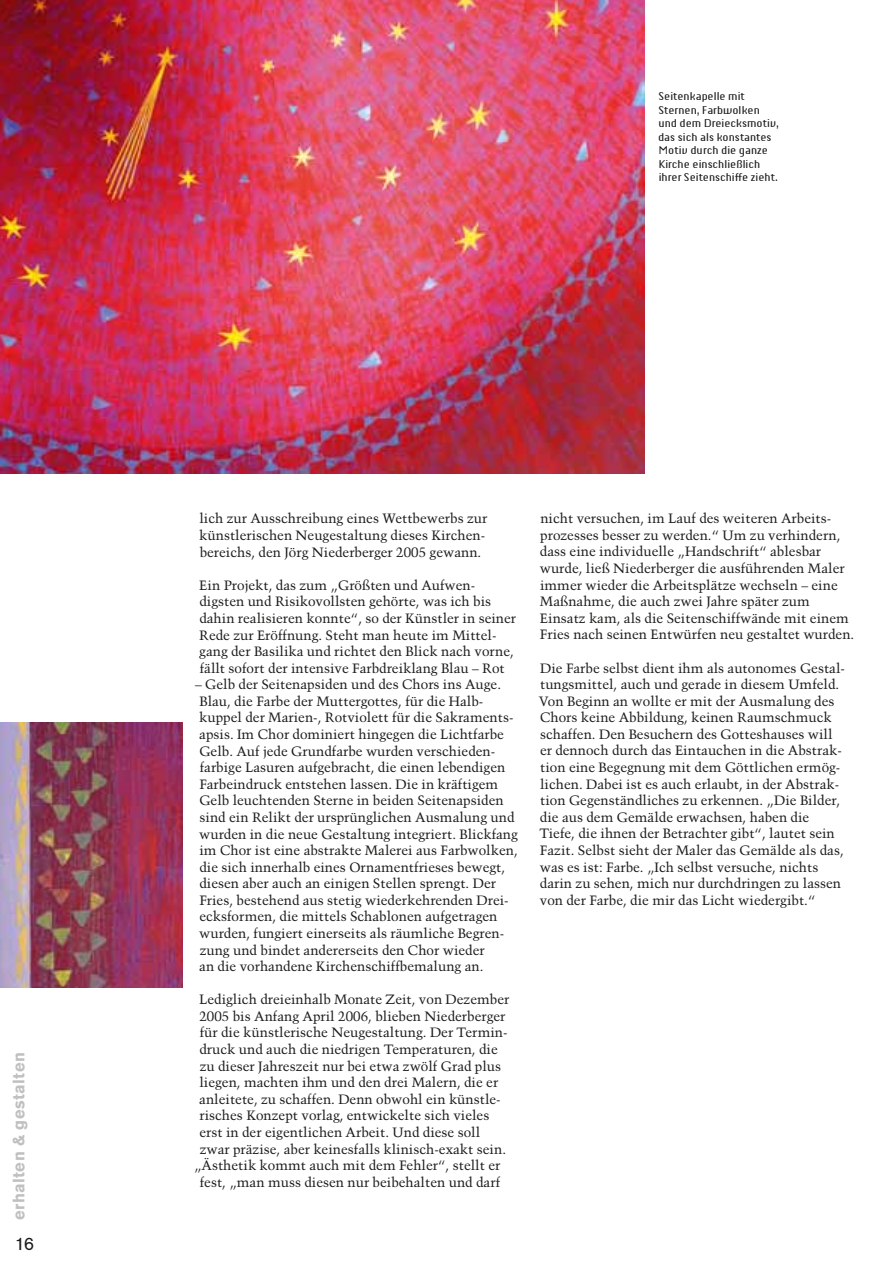
<style>
.page{position:relative;width:893px;height:1263px;background:#fff}
.page>*{position:absolute;margin:0;border:0;box-sizing:border-box;transform-origin:0 0}
.t1{font:18px "Akzidenz Grotesk BE";color:#1a1a18}
.t2{font:700 16.5px "Akzidenz Grotesk BE";letter-spacing:.025em;color:#bfc0bf}
.t3{font:13.5px/16.6px "Trump Mediaeval";color:#1a1a18}
.t4{font:10.5px/13.5px "Chiq Pro";color:#1a1a18}
</style>
<div class="page">
<img style="left:0;top:0;width:645px;height:474px">
<img style="left:0;top:722px;width:182px;height:265px">
<p class="t2" style="left:9px;top:1220px;width:169px;rotate:-90deg">erhalten &amp; gestalten</p>
<h1 class="t1" style="left:14px;top:1233px;width:22px">16</h1>
<p class="t4" style="left:658px;top:90px;width:122px">Seitenkapelle mit<br>Sternen, Farbwolken und dem Dreiecksmotiv, das sich als konstantes<br>Motiv durch die ganze<br>Kirche einschließlich ihrer Seitenschiffe zieht.</p>
<p class="t3" style="left:199px;top:510px;width:289px">lich zur Ausschreibung eines Wettbewerbs zur künstlerischen Neugestaltung dieses Kirchen&shy;bereichs, den Jörg Niederberger 2005 gewann.</p>
<p class="t3" style="left:199px;top:577px;width:318px">Ein Projekt, das zum „Größten und Aufwen&shy;digsten und Risikovollsten gehörte, was ich bis dahin realisieren konnte“, so der Künstler in seiner Rede zur Eröffnung. Steht man heute im Mittel&shy;gang der Basilika und richtet den Blick nach vorne, fällt sofort der intensive Farbdreiklang Blau – Rot</p>
<p class="t3" style="left:199px;top:676px;width:320px;text-indent:-4px">– Gelb der Seitenapsiden und des Chors ins Auge.<br>Blau, die Farbe der Muttergottes, für die Halb&shy;kuppel der Marien-, Rotviolett für die Sakraments&shy;apsis. Im Chor dominiert hingegen die Lichtfarbe Gelb. Auf jede Grundfarbe wurden verschieden&shy;farbige Lasuren aufgebracht, die einen lebendigen Farbeindruck entstehen lassen. Die in kräftigem Gelb leuchtenden Sterne in beiden Seitenapsiden sind ein Relikt der ursprünglichen Ausmalung und wurden in die neue Gestaltung integriert. Blickfang im Chor ist eine abstrakte Malerei aus Farbwolken, die sich innerhalb eines Ornamentfrieses bewegt, diesen aber auch an einigen Stellen sprengt. Der Fries, bestehend aus stetig wiederkehrenden Drei&shy;ecksformen, die mittels Schablonen aufgetragen wurden, fungiert einerseits als räumliche Begren&shy;zung und bindet andererseits den Chor wieder<br>an die vorhandene Kirchenschiffbemalung an.</p>
<p class="t3" style="left:199px;top:991px;width:312px">Lediglich dreieinhalb Monate Zeit, von Dezember</p>
<p class="t3" style="left:199px;top:1008px;width:308px">2005 bis Anfang April 2006, blieben Niederberger</p>
<p class="t3" style="left:200px;top:1024px;width:309px">für die künstlerische Neugestaltung. Der Termin-</p>
<p class="t3" style="left:199px;top:1041px;width:300px">druck und auch die niedrigen Temperaturen, die</p>
<p class="t3" style="left:200px;top:1057px;width:303px">zu dieser Jahreszeit nur bei etwa zwölf Grad plus</p>
<p class="t3" style="left:199px;top:1074px;width:300px">liegen, machten ihm und den drei Malern, die er</p>
<p class="t3" style="left:199px;top:1090px;width:303px">anleitete, zu schaffen. Denn obwohl ein künstle-</p>
<p class="t3" style="left:199px;top:1107px;width:291px">risches Konzept vorlag, entwickelte sich vieles</p>
<p class="t3" style="left:199px;top:1124px;width:282px">erst in der eigentlichen Arbeit. Und diese soll</p>
<p class="t3" style="left:200px;top:1140px;width:308px">zwar präzise, aber keinesfalls klinisch-exakt sein.</p>
<p class="t3" style="left:194px;top:1157px;width:308px">„Ästhetik kommt auch mit dem Fehler“, stellt er</p>
<p class="t3" style="left:200px;top:1173px;width:302px">fest, „man muss diesen nur beibehalten und darf</p>
<p class="t3" style="left:540px;top:510px;width:316px">nicht versuchen, im Lauf des weiteren Arbeits&shy;prozesses besser zu werden.“ Um zu verhindern, dass eine individuelle „Handschrift“ ablesbar wurde, ließ Niederberger die ausführenden Maler immer wieder die Arbeitsplätze wechseln – eine Maßnahme, die auch zwei Jahre später zum Einsatz kam, als die Seitenschiffwände mit einem Fries nach seinen Entwürfen neu gestaltet wurden.</p>
<p class="t3" style="left:539px;top:659px;width:308px">Die Farbe selbst dient ihm als autonomes Gestal&shy;tungsmittel, auch und gerade in diesem Umfeld.<br>Von Beginn an wollte er mit der Ausmalung des Chors keine Abbildung, keinen Raumschmuck schaffen. Den Besuchern des Gotteshauses will er dennoch durch das Eintauchen in die Abstrak&shy;tion eine Begegnung mit dem Göttlichen ermög&shy;lichen. Dabei ist es auch erlaubt, in der Abstrak&shy;tion Gegenständliches zu erkennen. „Die Bilder, die aus dem Gemälde erwachsen, haben die Tiefe, die ihnen der Betrachter gibt“, lautet sein Fazit. Selbst sieht der Maler das Gemälde als das, was es ist: Farbe. „Ich selbst versuche, nichts darin zu sehen, mich nur durchdringen zu lassen von der Farbe, die mir das Licht wiedergibt.“</p>
</div>
